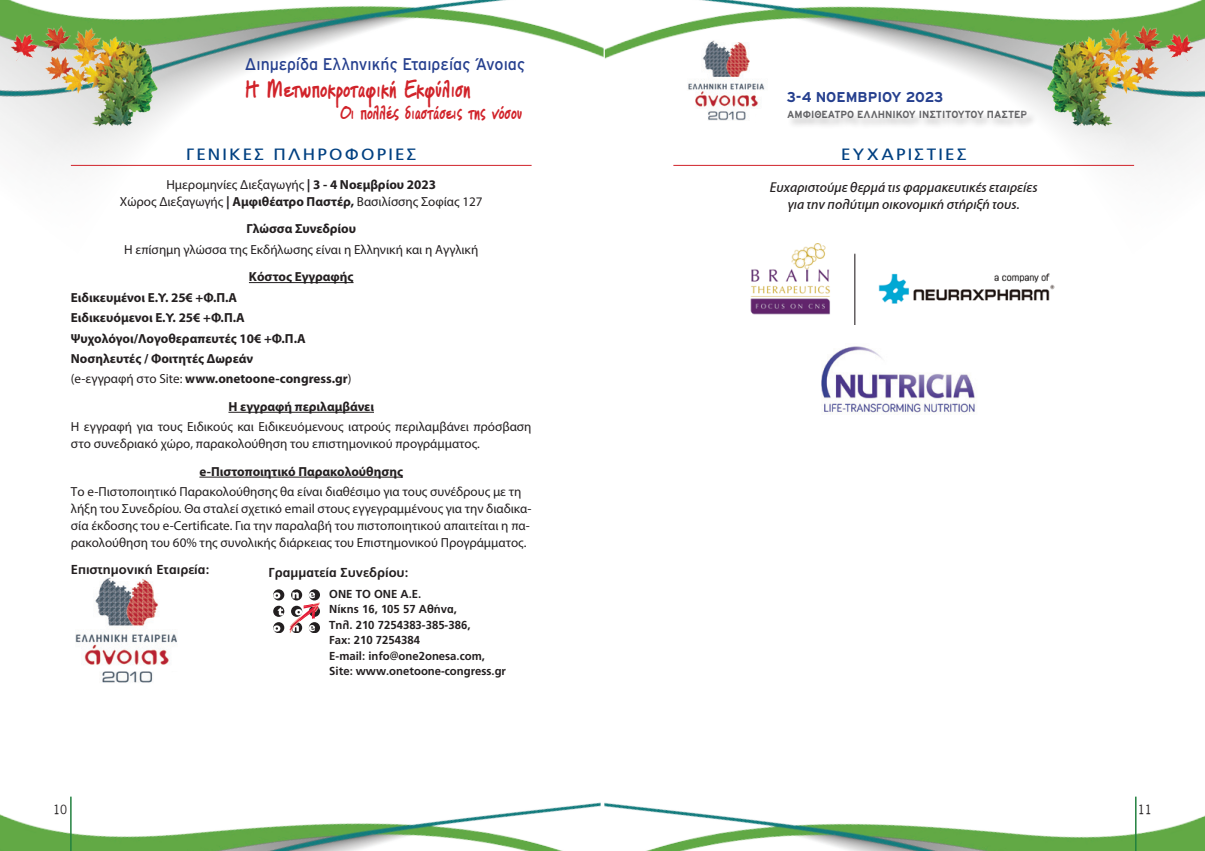
<style>
.page{position:relative;width:1205px;height:851px;background:#fff}
.page>*{position:absolute;margin:0;border:0;box-sizing:border-box;transform-origin:0 0}
.t1{font:900 24.88px "PF Notepad";color:#d1232a;scale:.79 1}
.t2{font:900 19.88px "PF Notepad";color:#d1232a;scale:.79 1}
.t3{font:16.88px "Interstate GR";color:#253f8e;scale:.95 1}
.t4{font:16.25px "PF Catalog";letter-spacing:.125em;color:#014081;scale:1.1 1}
.t5{font:700 14.25px "Interstate GR";color:#253f8e}
.t6{font:italic 13.75px/16.2px "PF Catalog";color:#231f20;text-align:center}
.t7{font:13.12px/16.9px "Myriad Pro";color:#231f20}
.t8{font:700 13.12px/20.4px "Myriad Pro";color:#231f20}
.t9{font:700 13px "PF Catalog";color:#231f20}
.t10{font:12.5px "PF Panel";color:#231f20}
.t11{font:700 11.62px/15.4px "PF Catalog";color:#231f20}
.t12{font:700 10.25px "Interstate GR";color:#636366;scale:.95 1}
.s1{font-weight:700}
.s2{font-weight:400}
</style>
<div class="page">
<img style="left:0;top:632px;width:599px;height:218px">
<img style="left:599px;top:796px;width:606px;height:54px">
<hr style="left:70px;top:796px;width:2px;height:54px;background:#22813f">
<hr style="left:1135px;top:796px;width:1px;height:54px;background:#22813f">
<img style="left:0;top:0;width:604px;height:478px">
<img style="left:604px;top:0;width:601px;height:325px">
<img style="left:1034px;top:18px;width:171px;height:117px">
<img style="left:0;top:18px;width:171px;height:117px">
<hr style="left:71px;top:165px;width:460px;height:1px;background:#d1232a">
<hr style="left:249px;top:282px;width:104px;height:1px;background:#231f20">
<hr style="left:228px;top:412px;width:146px;height:1px;background:#231f20">
<hr style="left:199px;top:476px;width:204px;height:1px;background:#231f20">
<svg style="left:273px;top:589px;width:11px;height:11px"></svg>
<svg style="left:291px;top:589px;width:11px;height:11px"></svg>
<svg style="left:309px;top:589px;width:11px;height:11px"></svg>
<svg style="left:273px;top:605px;width:11px;height:11px"></svg>
<svg style="left:273px;top:622px;width:11px;height:10px"></svg>
<svg style="left:273px;top:592px;width:7px;height:6px"></svg>
<svg style="left:273px;top:625px;width:7px;height:6px"></svg>
<svg style="left:278px;top:607px;width:5px;height:8px"></svg>
<svg style="left:289px;top:592px;width:31px;height:40px"></svg>
<img style="left:71px;top:577px;width:113px;height:106px">
<div style="left:674px;top:128px;width:459px;height:41px;background:#fff"></div>
<hr style="left:673px;top:165px;width:461px;height:1px;background:#d1232a">
<img style="left:749px;top:243px;width:307px;height:81px">
<img style="left:821px;top:346px;width:154px;height:67px">
<p class="t3" style="left:245px;top:55px;width:297px">Διημερίδα Ελληνικής Εταιρείας Άνοιας</p>
<h1 class="t1" style="left:245px;top:74px;width:288px">Η Μετωποκροταφική Εκφύλιση</h1>
<h2 class="t2" style="left:340px;top:100px;width:232px">Οι πολλές διαστάσεις της νόσου</h2>
<p class="t4" style="left:186px;top:144px;width:211px">ΓΕΝΙΚΕΣ ΠΛΗΡΟΦΟΡΙΕΣ</p>
<p class="t7" style="left:120px;top:176px;width:364px;text-align:center">Ημερομηνίες Διεξαγωγής <span class="s1">| 3 - 4 Noεμβρίου 2023<br></span>Χώρος Διεξαγωγής <span class="s1">| Αμφιθέατρο Παστέρ,</span> Βασιλίσσης Σοφίας 127</p>
<p class="t8" style="left:246px;top:218px;width:111px">Γλώσσα Συνεδρίου</p>
<p class="t7" style="left:124px;top:241px;width:356px">Η επίσημη γλώσσα της Εκδήλωσης είναι η Ελληνική και η Αγγλική</p>
<p class="t8" style="left:249px;top:266px;width:106px">Κόστος Εγγραφής</p>
<p class="t8" style="left:71px;top:286px;width:282px">Ειδικευμένοι Ε.Υ. 25€ +Φ.Π.Α<br>Ειδικευόμενοι Ε.Υ. 25€ +Φ.Π.Α Ψυχολόγοι/Λογοθεραπευτές 10€ +Φ.Π.Α Νοσηλευτές / Φοιτητές Δωρεάν<br><span class="s2">(e-εγγραφή στο Site:</span> www.onetoone-congress.gr<span class="s2">)</span></p>
<p class="t8" style="left:228px;top:396px;width:147px">Η εγγραφή περιλαμβάνει</p>
<p class="t7" style="left:71px;top:418px;width:462px">Η εγγραφή για τους Ειδικούς και Ειδικευόμενους ιατρούς περιλαμβάνει πρόσβαση στο συνεδριακό χώρο, παρακολούθηση του επιστημονικού προγράμματος.</p>
<p class="t8" style="left:199px;top:460px;width:205px">e-Πιστοποιητικό Παρακολούθησης</p>
<p class="t7" style="left:71px;top:483px;width:462px">Το e-Πιστοποιητικό Παρακολούθησης θα είναι διαθέσιμο για τους συνέδρους με τη λήξη του Συνεδρίου. Θα σταλεί σχετικό email στους εγγεγραμμένους για την διαδικα&shy;σία έκδοσης του e-Certificate. Για την παραλαβή του πιστοποιητικού απαιτείται η πα&shy;ρακολούθηση του 60% της συνολικής διάρκειας του Επιστημονικού Προγράμματος.</p>
<p class="t9" style="left:268px;top:564px;width:141px">Γραμματεία Συνεδρίου:</p>
<p class="t11" style="left:329px;top:586px;width:178px">ONE TO ONE Α.Ε.<br>Nίκης 16, 105 57 Αθήνα,<br>Τηλ. 210 7254383-385-386,<br>Fax: 210 7254384<br>E-mail: info@one2onesa.com,<br>Site: www.onetoone-congress.gr</p>
<p class="t9" style="left:71px;top:562px;width:140px">Eπιστημονική Εταιρεία:</p>
<p class="t5" style="left:787px;top:89px;width:158px">3-4 NOEMΒΡΙΟΥ 2023</p>
<p class="t12" style="left:787px;top:109px;width:254px">ΑΜΦΙΘΕΑΤΡΟ ΕΛΛΗΝΙΚΟΥ ΙΝΣΤΙΤΟΥΤΟΥ ΠΑΣΤΕΡ</p>
<p class="t4" style="left:841px;top:144px;width:48px">EYXAΡΙΣΤΙΕΣ</p>
<p class="t6" style="left:770px;top:180px;width:269px">Ευχαριστούμε θερμά τις φαρμακευτικές εταιρείες για την πολύτιμη οικονομική στήριξή τους.</p>
<p class="t10" style="left:53px;top:802px;width:15px">10</p>
<p class="t10" style="left:1138px;top:802px;width:15px">11</p>
</div>
